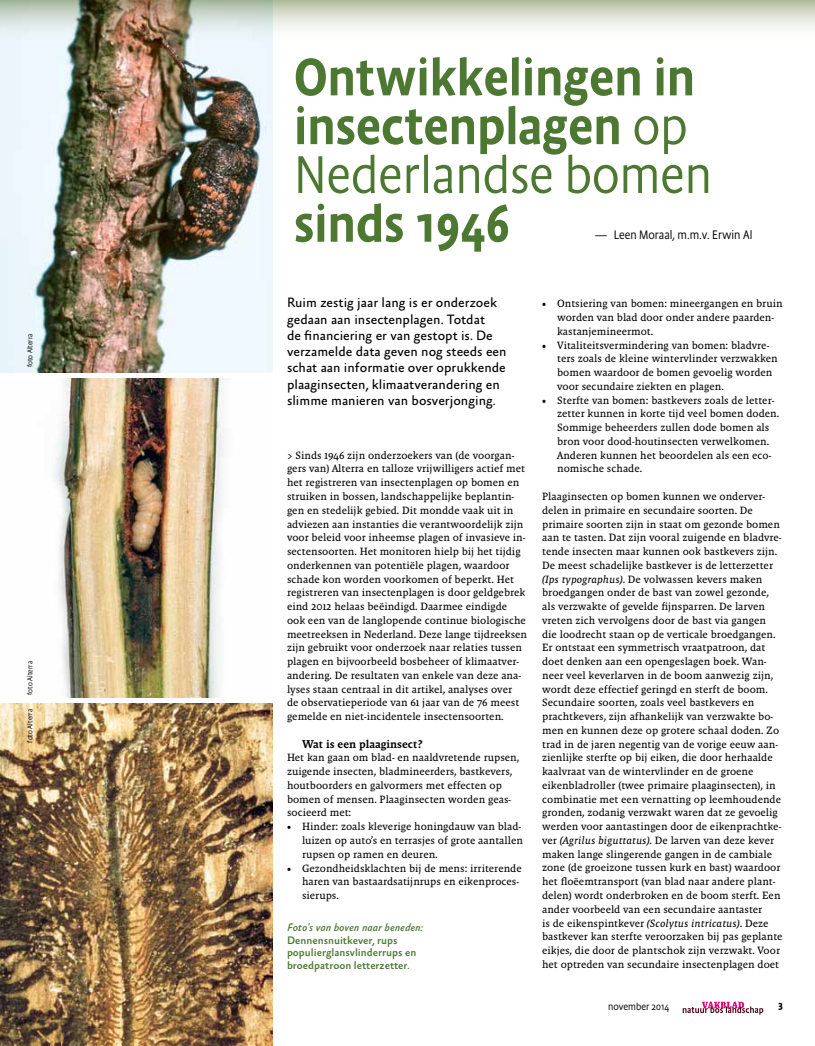
<style>
.page{position:relative;width:815px;height:1046px;background:#fff}
.page>*{position:absolute;margin:0;border:0;box-sizing:border-box;transform-origin:0 0}
.t1{font:500 53.75px/48.8px "Absara Sans Head";color:#4d7832}
.t2{font:13.75px/16.2px "Absara Sans";color:#000}
.t3{font:300 12.5px "Absara Sans TF Head";color:#000}
.t4{font:11.5px "Malaga Med";color:#000}
.t5{font:500 11px/12.5px "Absara Sans";color:#4d7832}
.t6{font:italic 500 11px "Absara Sans";color:#4d7832}
.t7{font:10.75px/13.8px "Malaga Reg";color:#000}
.t8{font:300 10.38px "Absara Sans Head";color:#000}
.t9{font:500 10.38px "Absara Sans TF Head";color:#000}
.t10{font:300 7.5px "Absara Sans LF Head";color:#000}
.s1{font-weight:300}
.s2{font-style:italic}
</style>
<div class="page">
<img style="left:0;top:53px;width:273px;height:319px">
<img style="left:53px;top:378px;width:172px;height:319px">
<img style="left:0;top:703px;width:273px;height:342px">
<svg style="left:0;top:0;width:815px;height:53px"></svg>
<svg style="left:683px;top:1001px;width:80px;height:13px"></svg>
<p class="t10" style="left:26px;top:367px;width:35px;rotate:-90deg">foto Alterra</p>
<p class="t10" style="left:26px;top:694px;width:35px;rotate:-90deg">foto Alterra</p>
<p class="t10" style="left:26px;top:742px;width:35px;rotate:-90deg">foto Alterra</p>
<h1 class="t1" style="left:294px;top:53px;width:419px">Ontwikkelingen in insectenplagen <span class="s1">op<br>Nederlandse bomen</span></h1>
<h1 class="t1" style="left:294px;top:199px;width:218px">sinds 1946</h1>
<p class="t3" style="left:595px;top:227px;width:159px">— Leen Moraal, m.m.v. Erwin Al</p>
<p class="t2" style="left:287px;top:295px;width:221px">Ruim zestig jaar lang is er onderzoek gedaan aan insectenplagen. Totdat<br>de financiering er van gestopt is. De verzamelde data geven nog steeds een schat aan informatie over oprukkende plaaginsecten, klimaatverandering en slimme manieren van bosverjonging.</p>
<p class="t7" style="left:287px;top:448px;width:242px">&gt; Sinds 1946 zijn onderzoekers van (de voorgan&shy;gers van) Alterra en talloze vrijwilligers actief met het registreren van insectenplagen op bomen en struiken in bossen, landschappelijke beplantin&shy;gen en stedelijk gebied. Dit mondde vaak uit in adviezen aan instanties die verantwoordelijk zijn voor beleid voor inheemse plagen of invasieve in&shy;sectensoorten. Het monitoren hielp bij het tijdig onderkennen van potentiële plagen, waardoor schade kon worden voorkomen of beperkt. Het registreren van insectenplagen is door geldgebrek eind 2012 helaas beëindigd. Daarmee eindigde ook een van de langlopende continue biologische meetreeksen in Nederland. Deze lange tijdreeksen zijn gebruikt voor onderzoek naar relaties tussen plagen en bijvoorbeeld bosbeheer of klimaatver&shy;andering. De resultaten van enkele van deze ana&shy;lyses staan centraal in dit artikel, analyses over<br>de observatieperiode van 61 jaar van de 76 meest gemelde en niet-incidentele insectensoorten.</p>
<p class="t4" style="left:302px;top:737px;width:122px">Wat is een plaaginsect?</p>
<p class="t7" style="left:287px;top:750px;width:234px">Het kan gaan om blad- en naaldvretende rupsen, zuigende insecten, bladmineerders, bastkevers, houtboorders en galvormers met effecten op bomen of mensen. Plaaginsecten worden geas&shy;socieerd met:</p>
<p class="t7" style="left:302px;top:819px;width:223px;text-indent:-15px">• Hinder: zoals kleverige honingdauw van blad&shy;luizen op auto’s en terrasjes of grote aantallen rupsen op ramen en deuren.</p>
<p class="t7" style="left:302px;top:860px;width:221px;text-indent:-15px">• Gezondheidsklachten bij de mens: irriterende haren van bastaardsatijnrups en eikenproces&shy;sierups.</p>
<p class="t6" style="left:287px;top:921px;width:138px">Foto's van boven naar beneden:</p>
<p class="t5" style="left:287px;top:934px;width:131px">Dennensnuitkever, rups populierglansvlinderrups en broedpatroon letterzetter.</p>
<p class="t7" style="left:557px;top:297px;width:227px;text-indent:-15px">• Ontsiering van bomen: mineergangen en bruin worden van blad door onder andere paarden&shy;kastanjemineermot.</p>
<p class="t7" style="left:557px;top:338px;width:222px;text-indent:-15px">• Vitaliteitsvermindering van bomen: bladvre&shy;ters zoals de kleine wintervlinder verzwakken bomen waardoor de bomen gevoelig worden voor secundaire ziekten en plagen.</p>
<p class="t7" style="left:557px;top:393px;width:223px;text-indent:-15px">• Sterfte van bomen: bastkevers zoals de letter&shy;zetter kunnen in korte tijd veel bomen doden.<br>Sommige beheerders zullen dode bomen als bron voor dood-houtinsecten verwelkomen.<br>Anderen kunnen het beoordelen als een eco&shy;nomische schade.</p>
<p class="t7" style="left:542px;top:489px;width:242px">Plaaginsecten op bomen kunnen we onderver&shy;delen in primaire en secundaire soorten. De primaire soorten zijn in staat om gezonde bomen aan te tasten. Dat zijn vooral zuigende en bladvre&shy;tende insecten maar kunnen ook bastkevers zijn.<br>De meest schadelijke bastkever is de letterzetter <span class="s2">(Ips typographus)</span>. De volwassen kevers maken broedgangen onder de bast van zowel gezonde, als verzwakte of gevelde fijnsparren. De larven vreten zich vervolgens door de bast via gangen die loodrecht staan op de verticale broedgangen.<br>Er ontstaat een symmetrisch vraatpatroon, dat doet denken aan een opengeslagen boek. Wan&shy;neer veel keverlarven in de boom aanwezig zijn, wordt deze effectief geringd en sterft de boom.<br>Secundaire soorten, zoals veel bastkevers en prachtkevers, zijn afhankelijk van verzwakte bo&shy;men en kunnen deze op grotere schaal doden. Zo trad in de jaren negentig van de vorige eeuw aan&shy;zienlijke sterfte op bij eiken, die door herhaalde kaalvraat van de wintervlinder en de groene eikenbladroller (twee primaire plaaginsecten), in combinatie met een vernatting op leemhoudende gronden, zodanig verzwakt waren dat ze gevoelig werden voor aantastingen door de eikenprachtke&shy;ver <span class="s2">(Agrilus biguttatus)</span>. De larven van deze kever maken lange slingerende gangen in de cambiale zone (de groeizone tussen kurk en bast) waardoor het floëemtransport (van blad naar andere plant&shy;delen) wordt onderbroken en de boom sterft. Een ander voorbeeld van een secundaire aantaster<br>is de eikenspintkever <span class="s2">(Scolytus intricatus)</span>. Deze bastkever kan sterfte veroorzaken bij pas geplante eikjes, die door de plantschok zijn verzwakt. Voor het optreden van secundaire insectenplagen doet</p>
<p class="t8" style="left:608px;top:999px;width:62px">november 2014</p>
<p class="t9" style="left:778px;top:999px;width:6px">3</p>
</div>
